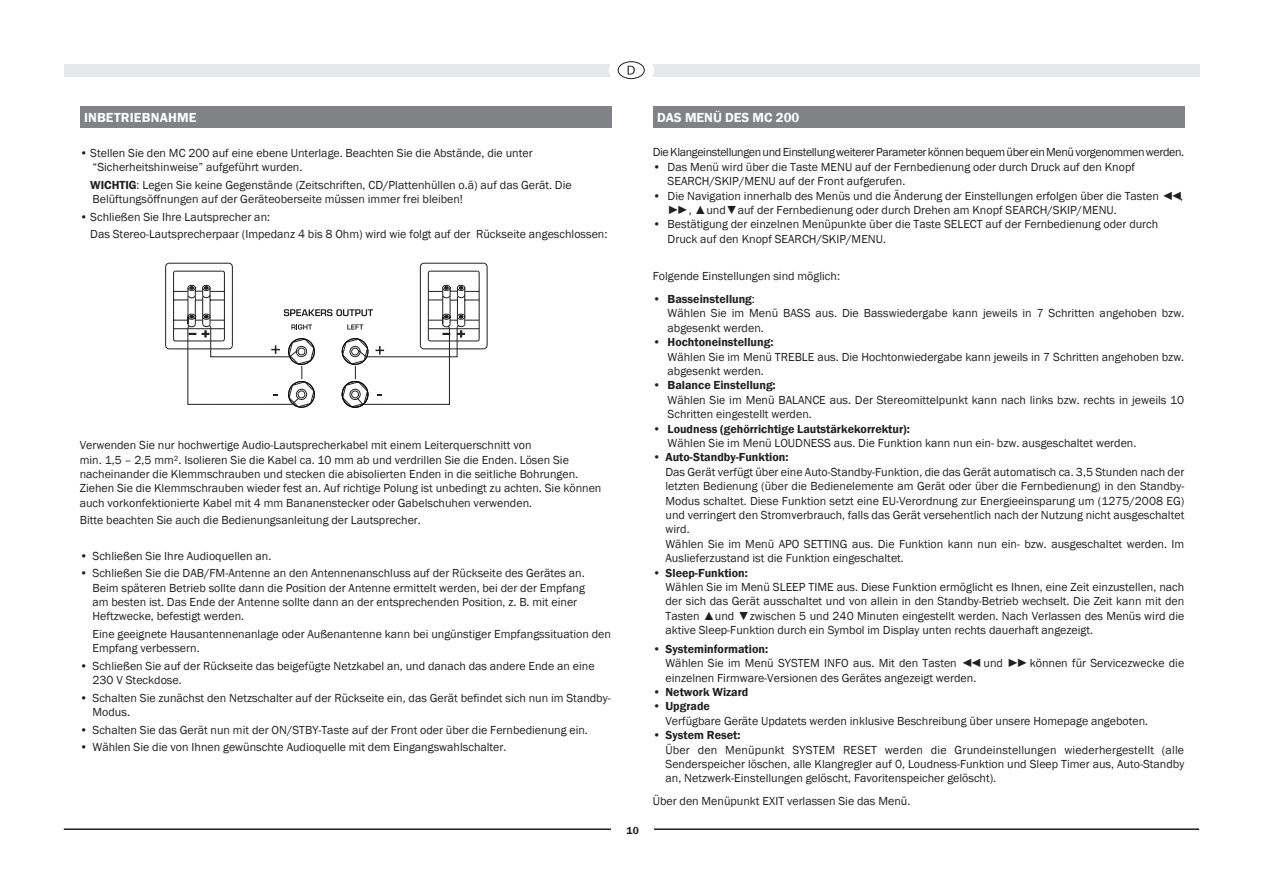
<style>
.page{position:relative;width:1263px;height:893px;background:#fff}
.page>*{position:absolute;margin:0;border:0;box-sizing:border-box;transform-origin:0 0}
.t1{font:600 13.5px "Franklin Gothic";letter-spacing:.01em;color:#fff}
.t2{font:12px/14.4px "Franklin Gothic";color:#231f20}
.t3{font:600 12px "Franklin Gothic";color:#231f20}
.t4{font:12px "Franklin Gothic";letter-spacing:-.03em;color:#231f20}
.t5{font:600 10.5px "Franklin Gothic";color:#231f20}
.s1{font-weight:600}
</style>
<div class="page">
<div style="left:64px;top:64px;width:1135px;height:13px;background:#e6e7e9"></div>
<div style="left:609px;top:55px;width:45px;height:30px;background:#fff;border-radius:50%"></div>
<svg style="left:618px;top:62px;width:26px;height:17px"></svg>
<div style="left:618px;top:61px;width:27px;height:18px;border:1px solid #231f20;border-radius:50%"></div>
<svg style="left:628px;top:66px;width:7px;height:9px"></svg>
<hr style="left:64px;top:828px;width:1135px;height:2px;background:#231f20">
<div style="left:611px;top:817px;width:43px;height:26px;background:#fff"></div>
<div style="left:653px;top:106px;width:531px;height:22px;background:#808285"></div>
<div style="left:80px;top:106px;width:531px;height:22px;background:#808285"></div>
<svg style="left:165px;top:262px;width:323px;height:146px"></svg>
<p class="t1" style="left:84px;top:109px;width:114px">INBETRIEBNAHME</p>
<p class="t2" style="left:93px;top:146px;width:442px;text-indent:-13px">• Stellen Sie den MC 200 auf eine ebene Unterlage. Beachten Sie die Abstände, die unter “Sicherheitshinweise” aufgeführt wurden.</p>
<p class="t2" style="left:90px;top:178px;width:483px"><span class="s1">WICHTIG</span>: Legen Sie keine Gegenstände (Zeitschriften, CD/Plattenhüllen o.ä) auf das Gerät. Die<br>Belüftungsöffnungen auf der Geräteoberseite müssen immer frei bleiben!</p>
<p class="t2" style="left:90px;top:208px;width:519px;line-height:17.5px;text-indent:-10px">• Schließen Sie Ihre Lautsprecher an:<br>Das Stereo-Lautsprecherpaar (Impedanz 4 bis 8 Ohm) wird wie folgt auf der Rückseite angeschlossen:</p>
<p class="t2" style="left:80px;top:438px;width:523px">Verwenden Sie nur hochwertige Audio-Lautsprecherkabel mit einem Leiterquerschnitt von<br>min. 1,5 – 2,5 mm². Isolieren Sie die Kabel ca. 10 mm ab und verdrillen Sie die Enden. Lösen Sie nacheinander die Klemmschrauben und stecken die abisolierten Enden in die seitliche Bohrungen.<br>Ziehen Sie die Klemmschrauben wieder fest an. Auf richtige Polung ist unbedingt zu achten. Sie können auch vorkonfektionierte Kabel mit 4 mm Bananenstecker oder Gabelschuhen verwenden.</p>
<p class="t2" style="left:80px;top:513px;width:343px">Bitte beachten Sie auch die Bedienungsanleitung der Lautsprecher.</p>
<p class="t2" style="left:80px;top:549px;width:193px">• Schließen Sie Ihre Audioquellen an.</p>
<p class="t2" style="left:93px;top:566px;width:494px;text-indent:-13px">• Schließen Sie die DAB/FM-Antenne an den Antennenanschluss auf der Rückseite des Gerätes an.<br>Beim späteren Betrieb sollte dann die Position der Antenne ermittelt werden, bei der der Empfang am besten ist. Das Ende der Antenne sollte dann an der entsprechenden Position, z. B. mit einer Heftzwecke, befestigt werden.</p>
<p class="t2" style="left:93px;top:627px;width:520px">Eine geeignete Hausantennenanlage oder Außenantenne kann bei ungünstiger Empfangssituation den<br>Empfang verbessern.</p>
<p class="t2" style="left:93px;top:659px;width:504px;text-indent:-13px">• Schließen Sie auf der Rückseite das beigefügte Netzkabel an, und danach das andere Ende an eine<br>230 V Steckdose.</p>
<p class="t2" style="left:93px;top:691px;width:520px;text-indent:-13px">• Schalten Sie zunächst den Netzschalter auf der Rückseite ein, das Gerät befindet sich nun im Standby-<br>Modus.</p>
<p class="t2" style="left:80px;top:723px;width:510px">• Schalten Sie das Gerät nun mit der ON/STBY-Taste auf der Front oder über die Fernbedienung ein.</p>
<p class="t2" style="left:80px;top:740px;width:428px">• Wählen Sie die von Ihnen gewünschte Audioquelle mit dem Eingangswahlschalter.</p>
<p class="t5" style="left:626px;top:824px;width:14px">10</p>
<p class="t1" style="left:657px;top:109px;width:144px">DAS MENÜ DES MC 200</p>
<p class="t4" style="left:653px;top:145px;width:533px">Die Klangeinstellungen und Einstellung weiterer Parameter können bequem über ein Menü vorgenommen werden.</p>
<p class="t2" style="left:668px;top:160px;width:469px;text-indent:-15px">• Das Menü wird über die Taste MENU auf der Fernbedienung oder durch Druck auf den Knopf<br>SEARCH/SKIP/MENU auf der Front aufgerufen.</p>
<p class="t2" style="left:668px;top:189px;width:517px;text-indent:-15px">• Die Navigation innerhalb des Menüs und die Änderung der Einstellungen erfolgen über die Tasten ◄◄, ►► , ▲und▼auf der Fernbedienung oder durch Drehen am Knopf SEARCH/SKIP/MENU.</p>
<p class="t2" style="left:668px;top:217px;width:492px;text-indent:-15px">• Bestätigung der einzelnen Menüpunkte über die Taste SELECT auf der Fernbedienung oder durch<br>Druck auf den Knopf SEARCH/SKIP/MENU.</p>
<p class="t2" style="left:653px;top:269px;width:189px">Folgende Einstellungen sind möglich:</p>
<p class="t2" style="left:668px;top:292px;width:518px;text-indent:-15px">• <span class="s1">Basseinstellung</span>:<br>Wählen Sie im Menü BASS aus. Die Basswiedergabe kann jeweils in 7 Schritten angehoben bzw. abgesenkt werden.</p>
<p class="t3" style="left:653px;top:335px;width:122px">• Hochtoneinstellung:</p>
<p class="t2" style="left:668px;top:350px;width:518px">Wählen Sie im Menü TREBLE aus. Die Hochtonwiedergabe kann jeweils in 7 Schritten angehoben bzw. abgesenkt werden.</p>
<p class="t3" style="left:653px;top:378px;width:124px">• Balance Einstellung:</p>
<p class="t2" style="left:668px;top:393px;width:518px">Wählen Sie im Menü BALANCE aus. Der Stereomittelpunkt kann nach links bzw. rechts in jeweils 10<br>Schritten eingestellt werden.</p>
<p class="t3" style="left:653px;top:421px;width:259px">• Loudness (gehörrichtige Lautstärkekorrektur):</p>
<p class="t2" style="left:668px;top:436px;width:470px">Wählen Sie im Menü LOUDNESS aus. Die Funktion kann nun ein- bzw. ausgeschaltet werden.</p>
<p class="t3" style="left:653px;top:450px;width:137px">• Auto-Standby-Funktion:</p>
<p class="t2" style="left:665px;top:465px;width:520px">Das Gerät verfügt über eine Auto-Standby-Funktion, die das Gerät automatisch ca. 3,5 Stunden nach der letzten Bedienung (über die Bedienelemente am Gerät oder über die Fernbedienung) in den Standby-Modus schaltet. Diese Funktion setzt eine EU-Verordnung zur Energieeinsparung um (1275/2008 EG) und verringert den Stromverbrauch, falls das Gerät versehentlich nach der Nutzung nicht ausgeschaltet wird.<br>Wählen Sie im Menü APO SETTING aus. Die Funktion kann nun ein- bzw. ausgeschaltet werden. Im Auslieferzustand ist die Funktion eingeschaltet.</p>
<p class="t3" style="left:653px;top:565px;width:97px">• Sleep-Funktion:</p>
<p class="t2" style="left:665px;top:580px;width:520px;text-align:justify">Wählen Sie im Menü SLEEP TIME aus. Diese Funktion ermöglicht es Ihnen, eine Zeit einzustellen, nach der sich das Gerät ausschaltet und von allein in den Standby-Betrieb wechselt. Die Zeit kann mit den Tasten ▲und ▼zwischen 5 und 240 Minuten eingestellt werden. Nach Verlassen des Menüs wird die aktive Sleep-Funktion durch ein Symbol im Display unten rechts dauerhaft angezeigt.</p>
<p class="t3" style="left:653px;top:641px;width:117px">• Systeminformation:</p>
<p class="t2" style="left:665px;top:656px;width:520px">Wählen Sie im Menü SYSTEM INFO aus. Mit den Tasten ◄◄ und ►► können für Servicezwecke die einzelnen Firmware-Versionen des Gerätes angezeigt werden.</p>
<p class="t3" style="left:653px;top:685px;width:97px">• Network Wizard</p>
<p class="t3" style="left:653px;top:699px;width:59px">• Upgrade</p>
<p class="t2" style="left:665px;top:714px;width:484px">Verfügbare Geräte Updatets werden inklusive Beschreibung über unsere Homepage angeboten.</p>
<p class="t3" style="left:653px;top:728px;width:89px">• System Reset:</p>
<p class="t2" style="left:665px;top:743px;width:520px;text-align:justify">Über den Menüpunkt SYSTEM RESET werden die Grundeinstellungen wiederhergestellt (alle Senderspeicher löschen, alle Klangregler auf 0, Loudness-Funktion und Sleep Timer aus, Auto-Standby an, Netzwerk-Einstellungen gelöscht, Favoritenspeicher gelöscht).</p>
<p class="t2" style="left:653px;top:794px;width:259px">Über den Menüpunkt EXIT verlassen Sie das Menü.</p>
</div>
